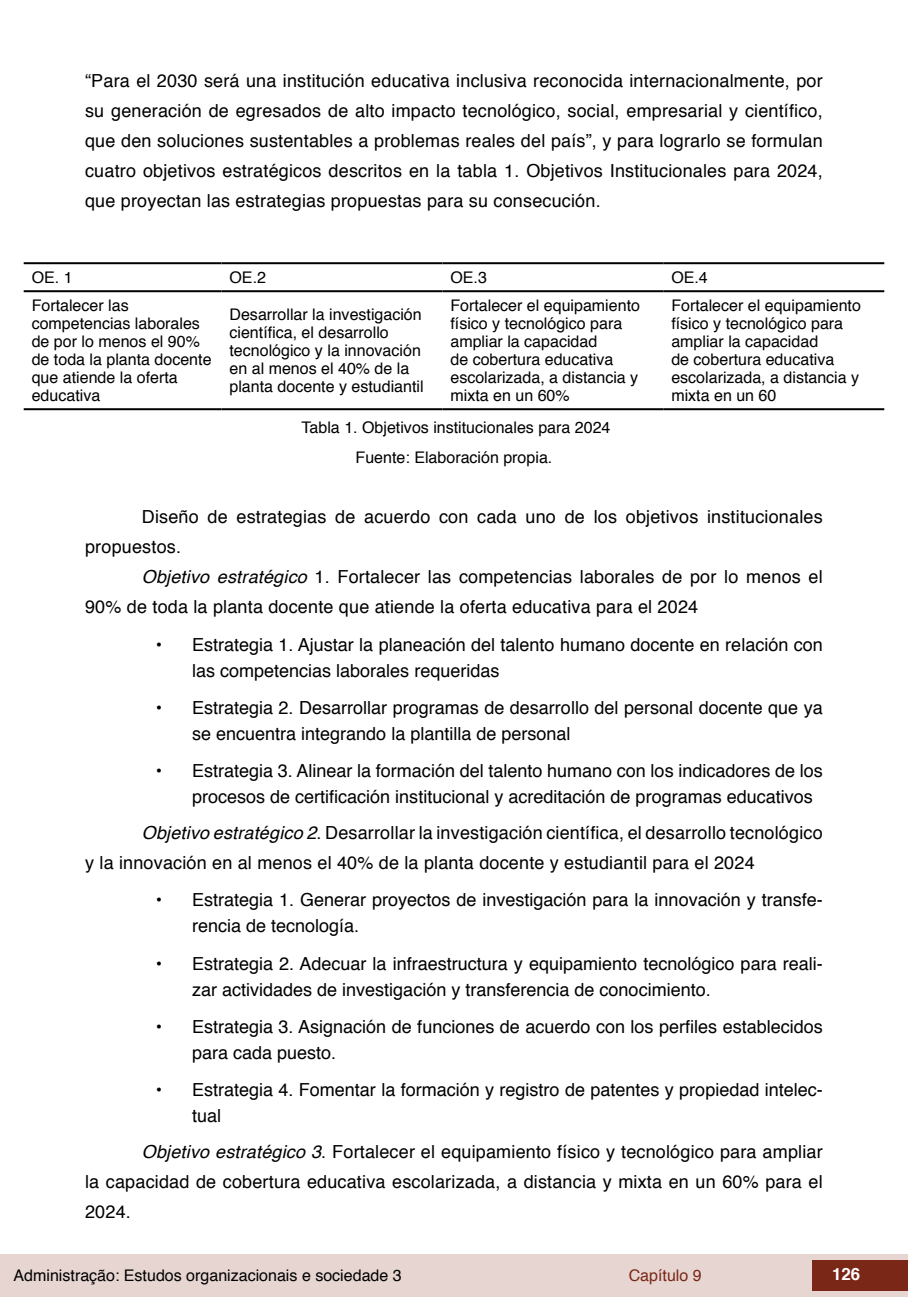
<style>
.page{position:relative;width:908px;height:1304px;background:#fff}
.page>*{position:absolute;margin:0;border:0;box-sizing:border-box;transform-origin:0 0}
.t1{font:18px/30px "Helvetica";color:#000}
.t2{font:700 16.8px "Helvetica";color:#fff}
.t3{font:16px/18px "Helvetica";color:#000}
.t4{font:16px "Helvetica";color:#7a2717}
.s1{font-style:italic}
</style>
<div class="page">
<div style="left:0;top:1254px;width:906px;height:43px;background:#e6d5d1"></div>
<div style="left:812px;top:1261px;width:95px;height:30px;background:#7a2717"></div>
<hr style="left:24px;top:262px;width:197px;height:2px;background:#000">
<hr style="left:221px;top:262px;width:221px;height:2px;background:#000">
<hr style="left:442px;top:262px;width:221px;height:2px;background:#000">
<hr style="left:663px;top:262px;width:220px;height:2px;background:#000">
<hr style="left:24px;top:290px;width:197px;height:2px;background:#000">
<hr style="left:221px;top:290px;width:221px;height:2px;background:#000">
<hr style="left:442px;top:290px;width:221px;height:2px;background:#000">
<hr style="left:663px;top:290px;width:220px;height:2px;background:#000">
<hr style="left:24px;top:408px;width:197px;height:2px;background:#000">
<hr style="left:221px;top:408px;width:221px;height:2px;background:#000">
<hr style="left:442px;top:408px;width:221px;height:2px;background:#000">
<hr style="left:663px;top:408px;width:220px;height:2px;background:#000">
<p class="t1" style="left:85px;top:66px;width:738px;text-align:justify">“Para el 2030 será una institución educativa inclusiva reconocida internacionalmente, por su generación de egresados de alto impacto tecnológico, social, empresarial y científico, que den soluciones sustentables a problemas reales del país”, y para lograrlo se formulan cuatro objetivos estratégicos descritos en la tabla 1. Objetivos Institucionales para 2024, que proyectan las estrategias propuestas para su consecución.</p>
<p class="t3" style="left:32px;top:269px;width:42px">OE. 1</p>
<p class="t3" style="left:229px;top:269px;width:38px">OE.2</p>
<p class="t3" style="left:450px;top:269px;width:38px">OE.3</p>
<p class="t3" style="left:671px;top:269px;width:38px">OE.4</p>
<p class="t3" style="left:32px;top:297px;width:181px">Fortalecer las competencias laborales de por lo menos el 90% de toda la planta docente que atiende la oferta educativa</p>
<p class="t3" style="left:229px;top:306px;width:195px">Desarrollar la investigación científica, el desarrollo tecnológico y la innovación en al menos el 40% de la planta docente y estudiantil</p>
<p class="t3" style="left:450px;top:297px;width:191px">Fortalecer el equipamiento físico y tecnológico para ampliar la capacidad<br>de cobertura educativa escolarizada, a distancia y mixta en un 60%</p>
<p class="t3" style="left:671px;top:297px;width:191px">Fortalecer el equipamiento físico y tecnológico para ampliar la capacidad<br>de cobertura educativa escolarizada, a distancia y mixta en un 60</p>
<p class="t3" style="left:301px;top:412px;width:310px;line-height:30.6px;text-align:center">Tabla 1. Objetivos institucionales para 2024<br>Fuente: Elaboración propia.</p>
<p class="t1" style="left:85px;top:503px;width:738px;text-indent:57px">Diseño de estrategias de acuerdo con cada uno de los objetivos institucionales propuestos.</p>
<p class="t1" style="left:85px;top:563px;width:738px;text-indent:57px"><span class="s1">Objetivo estratégico</span> 1. Fortalecer las competencias laborales de por lo menos el<br>90% de toda la planta docente que atiende la oferta educativa para el 2024</p>
<p class="t1" style="left:192px;top:632px;width:632px;line-height:26px;text-indent:-36px">• Estrategia 1. Ajustar la planeación del talento humano docente en relación con las competencias laborales requeridas</p>
<p class="t1" style="left:192px;top:695px;width:632px;line-height:26px;text-indent:-36px">• Estrategia 2. Desarrollar programas de desarrollo del personal docente que ya se encuentra integrando la plantilla de personal</p>
<p class="t1" style="left:192px;top:759px;width:632px;line-height:26px;text-indent:-36px">• Estrategia 3. Alinear la formación del talento humano con los indicadores de los procesos de certificación institucional y acreditación de programas educativos</p>
<p class="t1" style="left:85px;top:818px;width:738px;text-indent:57px"><span class="s1">Objetivo estratégico 2</span>. Desarrollar la investigación científica, el desarrollo tecnológico y la innovación en al menos el 40% de la planta docente y estudiantil para el 2024</p>
<p class="t1" style="left:192px;top:888px;width:632px;line-height:26px;text-indent:-36px">• Estrategia 1. Generar proyectos de investigación para la innovación y transfe&shy;rencia de tecnología.</p>
<p class="t1" style="left:192px;top:951px;width:632px;line-height:26px;text-indent:-36px">• Estrategia 2. Adecuar la infraestructura y equipamiento tecnológico para reali&shy;zar actividades de investigación y transferencia de conocimiento.</p>
<p class="t1" style="left:192px;top:1014px;width:632px;line-height:26px;text-indent:-36px">• Estrategia 3. Asignación de funciones de acuerdo con los perfiles establecidos para cada puesto.</p>
<p class="t1" style="left:192px;top:1077px;width:632px;line-height:26px;text-indent:-36px">• Estrategia 4. Fomentar la formación y registro de patentes y propiedad intelec&shy;tual</p>
<p class="t1" style="left:85px;top:1137px;width:738px;text-align:justify;text-indent:57px"><span class="s1">Objetivo estratégico 3</span>. Fortalecer el equipamiento físico y tecnológico para ampliar la capacidad de cobertura educativa escolarizada, a distancia y mixta en un 60% para el 2024.</p>
<p class="t3" style="left:14px;top:1267px;width:389px">Administração: Estudos organizacionais e sociedade 3</p>
<p class="t4" style="left:628px;top:1263px;width:74px">Capítulo 9</p>
<p class="t2" style="left:831px;top:1261px;width:30px">126</p>
</div>
